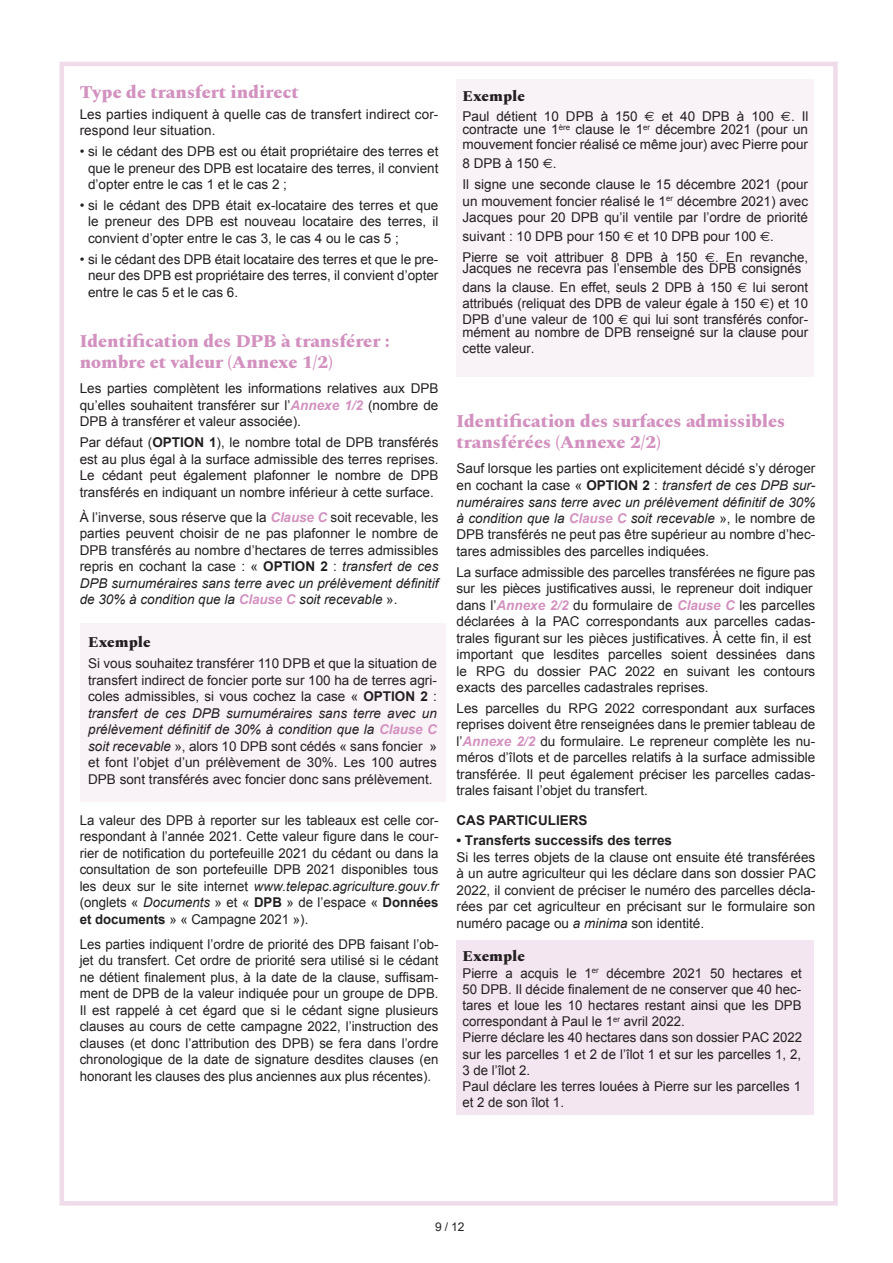
<style>
.page{position:relative;width:893px;height:1263px;background:#fff}
.page>*{position:absolute;margin:0;border:0;box-sizing:border-box;transform-origin:0 0}
.t1{font:800 18px/21px "Spectral";color:#d291bf}
.t2{font:800 15px "Spectral";color:#231f20}
.t3{font:13.5px/16.5px "Arial";color:#231f20;text-align:justify}
.t4{font:700 13.5px "Arial";color:#231f20}
.t5{font:12px "Arial";color:#231f20}
.s1{font-weight:700;font-style:italic;color:#d291bf}
.s2{font-weight:700}
.s3{font-style:italic}
.s4{font-style:inherit}
.s5{font-family:"Euro Sans"}
</style>
<div class="page">
<div style="left:60px;top:62px;width:778px;height:1143px;border:4px solid #efdbea"></div>
<div style="left:80px;top:623px;width:365px;height:178px;background:#f9f2f7"></div>
<div style="left:456px;top:79px;width:358px;height:298px;background:#f9f2f7"></div>
<div style="left:456px;top:941px;width:358px;height:174px;background:#f4e6f0"></div>
<h1 class="t1" style="left:80px;top:80px;width:221px">Type de transfert indirect</h1>
<p class="t3" style="left:80px;top:106px;width:360px">Les parties indiquent à quelle cas de transfert indirect cor&shy;respond leur situation.</p>
<p class="t3" style="left:88px;top:143px;width:352px;text-indent:-8px">• si le cédant des DPB est ou était propriétaire des terres et que le preneur des DPB est locataire des terres, il convient d’opter entre le cas 1 et le cas 2 ;</p>
<p class="t3" style="left:88px;top:197px;width:352px;text-indent:-8px">• si le cédant des DPB était ex-locataire des terres et que le preneur des DPB est nouveau locataire des terres, il convient d’opter entre le cas 3, le cas 4 ou le cas 5 ;</p>
<p class="t3" style="left:88px;top:251px;width:352px;text-indent:-8px">• si le cédant des DPB était locataire des terres et que le pre&shy;neur des DPB est propriétaire des terres, il convient d’opter entre le cas 5 et le cas 6.</p>
<h1 class="t1" style="left:80px;top:330px;width:312px">Identification des DPB à transférer : nombre et valeur (Annexe 1/2)</h1>
<p class="t3" style="left:80px;top:381px;width:360px">Les parties complètent les informations relatives aux DPB qu’elles souhaitent transférer sur l’<span class="s1">Annexe 1/2</span> (nombre de DPB à transférer et valeur associée).</p>
<p class="t3" style="left:80px;top:434px;width:360px">Par défaut (<span class="s2">Option 1</span>), le nombre total de DPB transférés est au plus égal à la surface admissible des terres reprises.<br>Le cédant peut également plafonner le nombre de DPB transférés en indiquant un nombre inférieur à cette surface.</p>
<p class="t3" style="left:80px;top:509px;width:360px">À l’inverse, sous réserve que la <span class="s1">Clause C</span> soit recevable, les parties peuvent choisir de ne pas plafonner le nombre de DPB transférés au nombre d’hectares de terres admissibles repris en cochant la case : « <span class="s2">Optio n 2</span> : <span class="s3">transfert de ces DPB surnuméraires sans terre avec un prélèvement définitif de 30% à condition que la</span> <span class="s1">Clause C</span> <span class="s3">soit recevable</span> ».</p>
<p class="t2" style="left:88px;top:631px;width:64px">Exemple</p>
<p class="t3" style="left:88px;top:655px;width:350px">Si vous souhaitez transférer 110 DPB et que la situation de transfert indirect de foncier porte sur 100 ha de terres agri&shy;coles admissibles, si vous cochez la case « <span class="s2">Option 2</span> : <span class="s3">transfert de ces DPB surnuméraires sans terre avec un prélèvement définitif de 30% à condition que la</span> <span class="s1">Clause C </span><span class="s3">soit recevable</span> », alors 10 DPB sont cédés « sans foncier » et font l’objet d’un prélèvement de 30%. Les 100 autres DPB sont transférés avec foncier donc sans prélèvement.</p>
<p class="t3" style="left:80px;top:812px;width:360px">La valeur des DPB à reporter sur les tableaux est celle cor&shy;respondant à l’année 202<span class="s4">1</span>. Cette valeur figure dans le cour&shy;rier de notification du portefeuille 202<span class="s4">1</span> du cédant ou dans la consultation de son portefeuille DPB 202<span class="s4">1</span> disponibles tous les deux sur le site internet <span class="s3">www.telepac.agriculture.gouv.fr </span>(onglets « <span class="s3">Documents</span> » et « <span class="s2">DPB</span> » de l’espace « <span class="s2">Données et documents</span> » « campagne 202<span class="s4">1</span> »).</p>
<p class="t3" style="left:80px;top:936px;width:360px">Les parties indiquent l’ordre de priorité des DPB faisant l’ob&shy;jet du transfert. cet ordre de priorité sera utilisé si le cédant ne détient finalement plus, à la date de la clause, suffisam&shy;ment de DPB de la valeur indiquée pour un groupe de DPB.<br>Il est rappelé à cet égard que si le cédant signe plusieurs clauses au cours de cette campagne 202<span class="s4">2</span>, l’instruction des clauses (et donc l’attribution des DPB) se fera dans l’ordre chronologique de la date de signature desdites clauses (en honorant les clauses des plus anciennes aux plus récentes).</p>
<p class="t2" style="left:462px;top:85px;width:64px">Exemple</p>
<p class="t3" style="left:462px;top:110px;width:347px;line-height:12.8px">Paul détient 10 DPB à 150 <span class="s5">E</span> et 40 DPB à 100 <span class="s5">E</span>. Il contracte une 1<sup>ère</sup> clause le 1<sup>er</sup> décembre 202<span class="s4">1</span> (pour un</p>
<p class="t3" style="left:462px;top:135px;width:347px;line-height:18.8px">mouvement foncier réalisé ce même jour) avec Pierre pour<br>8 DPB à 150 <span class="s5">E</span>.</p>
<p class="t3" style="left:462px;top:176px;width:347px">Il signe une seconde clause le 15 décembre 202<span class="s4">1</span> (pour un mouvement foncier réalisé le 1<sup>er</sup> décembre 202<span class="s4">1</span>) avec Jacques pour 20 DPB qu’il ventile par l’ordre de priorité</p>
<p class="t3" style="left:462px;top:226px;width:347px;line-height:20.7px">suivant : 10 DPB pour 150 <span class="s5">E</span> et 10 DPB pour 100 <span class="s5">E</span>.<br>Pierre se voit attribuer 8 DPB à 150 <span class="s5">E</span>. en revanche,</p>
<p class="t3" style="left:462px;top:259px;width:347px;line-height:18.8px">Jacques ne recevra pas l’ensemble des DPB consignés dans la clause. En effet, seuls 2 DPB à 150 <span class="s5">E</span> lui seront</p>
<p class="t3" style="left:462px;top:296px;width:347px;line-height:15.9px">attribués (reliquat des DPB de valeur égale à 1<span class="s4">5</span>0 <span class="s5">E</span>) et 10<br>DPB d’une valeur de 100 <span class="s5">E</span> qui lui sont transférés confor-</p>
<p class="t3" style="left:462px;top:325px;width:347px;line-height:15.9px">mément au nombre de DPB renseigné sur la clause pour cette valeur.</p>
<h1 class="t1" style="left:456px;top:410px;width:330px">Identification des surfaces admissibles transférées (Annexe 2/2)</h1>
<p class="t3" style="left:456px;top:461px;width:360px">Sauf lorsque les parties ont explicitement décidé s’y déroger en cochant la case « <span class="s2">OPtIOn 2</span> : <span class="s3">transfert de ces DPB sur&shy;numéraires sans terre avec un prélèvement définitif de 30% à condition que la</span> <span class="s1">Clause C</span> <span class="s3">soit recevable</span> », le nombre de DPB transférés ne peut pas être supérieur au nombre d’hec&shy;tares admissibles des parcelles indiquées.</p>
<p class="t3" style="left:456px;top:564px;width:360px;text-align:left">La surface admissible des parcelles transférées ne figure pas sur les pièces justificatives aussi, le repreneur doit indiquer dans l’<span class="s1">Annexe 2/2</span> du formulaire de <span class="s1">Clause C</span> les parcelles déclarées à la Pac correspondants aux parcelles cadas&shy;trales figurant sur les pièces justificatives. À cette fin, il est important que lesdites parcelles soient dessinées dans le RPg du dossier Pac 202<span class="s4">2</span> en suivant les contours exacts des parcelles cadastrales reprises.</p>
<p class="t3" style="left:456px;top:700px;width:360px">Les parcelles du RPg 202<span class="s4">2</span> correspondant aux surfaces reprises doivent être renseignées dans le premier tableau de l’<span class="s1">Annexe 2/2</span> du formulaire. Le repreneur complète les nu&shy;méros d’îlots et de parcelles relatifs à la surface admissible transférée. Il peut également préciser les parcelles cadas&shy;trales faisant l’objet du transfert.</p>
<p class="t4" style="left:456px;top:811px;width:133px">Cas PaRtICuLIERs</p>
<p class="t4" style="left:456px;top:832px;width:217px">• Transferts successifs des terres</p>
<p class="t3" style="left:456px;top:849px;width:361px">Si les terres objets de la clause ont ensuite été transférées à un autre agriculteur qui les déclare dans son dossier Pac 202<span class="s4">2</span>, il convient de préciser le numéro des parcelles décla&shy;rées par cet agriculteur en précisant sur le formulaire son numéro pacage ou <span class="s3">a minima</span> son identité.</p>
<p class="t2" style="left:462px;top:945px;width:64px">Exemple</p>
<p class="t3" style="left:462px;top:965px;width:341px;text-align:left">Pierre a acquis le 1<sup>er</sup> décembre 202<span class="s4">1</span> 50 hectares et 50 DPB. Il décide finalement de ne conserver que 40 hec&shy;tares et loue les 10 hectares restant ainsi que les DPB correspondant à Paul le 1<sup>er</sup> avril 202<span class="s4">2</span>.<br>Pierre déclare les 40 hectares dans son dossier PAC 202<span class="s4">2 </span>sur les parcelles 1 et 2 de l’îlot 1 et sur les parcelles 1, 2, 3 de l’îlot 2.<br>Paul déclare les terres louées à Pierre sur les parcelles 1 et 2 de son îlot 1.</p>
<p class="t5" style="left:435px;top:1219px;width:31px">9 <span class="s4">/</span> 12</p>
</div>
